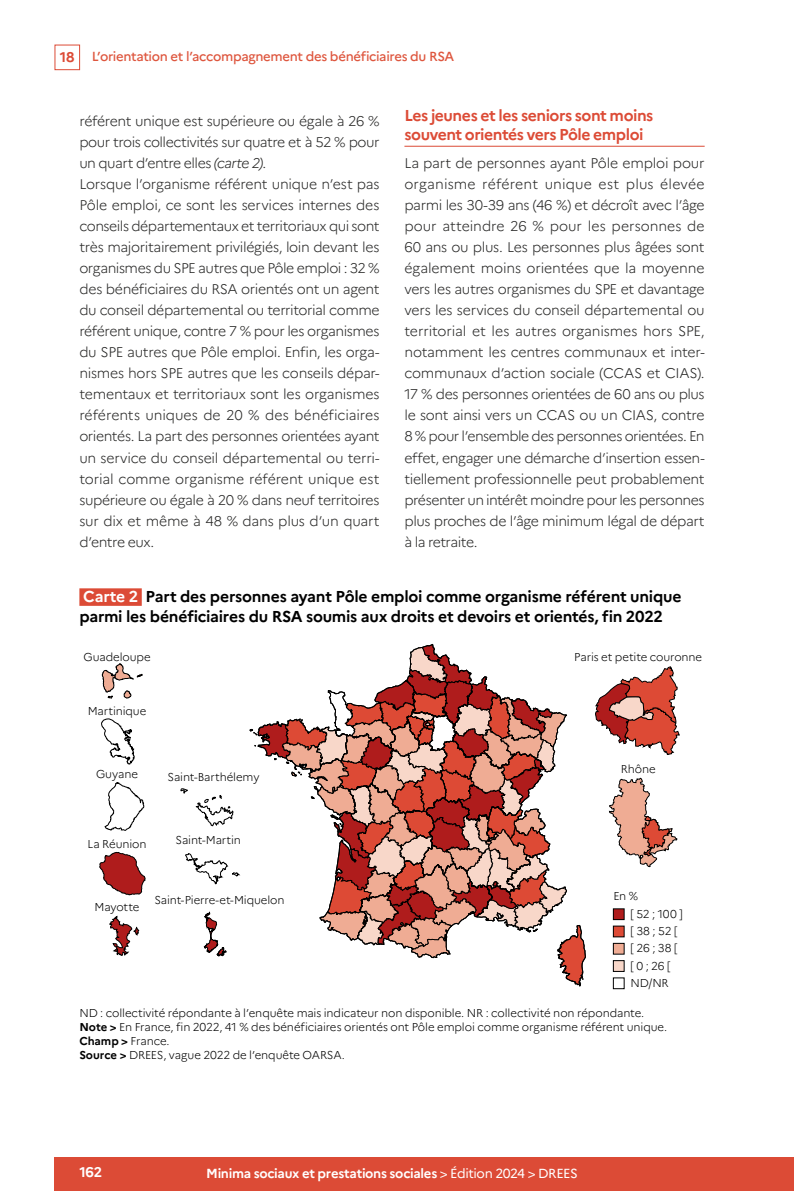
<style>
.page{position:relative;width:794px;height:1191px;background:#fff}
.page>*{position:absolute;margin:0;border:0;box-sizing:border-box;transform-origin:0 0}
.ILL_titre{font:700 15.75px/19.2px "Marianne";letter-spacing:-.015em;color:#000}
.Titre_2__Inter{font:700 15.75px/19.2px "Marianne";letter-spacing:-.03em;color:#dc4b36}
.Texte{font:300 14px/21px "Marianne";letter-spacing:-.035em;color:#272726;text-align:justify}
.t1{font:700 14px "Marianne";color:#fff}
.t2{font:500 13.12px "Marianne";letter-spacing:-.025em;color:#de563e}
.t3{font:700 13.12px "Marianne";letter-spacing:-.025em;color:#fff}
.ILL_notes_diverses{font:300 11.38px/17.5px "Marianne";letter-spacing:-.01em;color:#000}
.ILL_notes_champ_lecture_sources{font:300 11.38px "Marianne";letter-spacing:-.01em;color:#000}
.s1{font-weight:700;font-size:14px;color:#dc4b36}
.s2{font-style:italic}
.s3{color:#fff}
.s4{font-weight:700}
.s5{font-weight:400}
</style>
<div class="page">
<div style="left:55px;top:45px;width:25px;height:25px;border:1px solid #dc4b36"></div>
<div style="left:55px;top:1157px;width:739px;height:34px;background:#dc4b36"></div>
<hr style="left:404px;top:146px;width:300px;height:1px;background:#dc4b36">
<div style="left:79px;top:588px;width:63px;height:18px;background:#dc4b36"></div>
<svg style="left:102px;top:663px;width:40px;height:36px"></svg>
<svg style="left:101px;top:718px;width:33px;height:46px"></svg>
<svg style="left:105px;top:782px;width:39px;height:48px"></svg>
<svg style="left:100px;top:852px;width:45px;height:43px"></svg>
<svg style="left:109px;top:916px;width:30px;height:39px"></svg>
<svg style="left:249px;top:643px;width:337px;height:344px"></svg>
<svg style="left:595px;top:666px;width:84px;height:89px"></svg>
<svg style="left:609px;top:778px;width:68px;height:89px"></svg>
<svg style="left:185px;top:853px;width:54px;height:31px"></svg>
<svg style="left:180px;top:788px;width:8px;height:5px"></svg>
<svg style="left:196px;top:795px;width:37px;height:31px"></svg>
<svg style="left:205px;top:912px;width:22px;height:44px"></svg>
<div style="left:613px;top:908px;width:11px;height:11px;background:#af1c1c"></div>
<div style="left:613px;top:926px;width:11px;height:11px;background:#dd4a35"></div>
<div style="left:613px;top:926px;width:11px;height:11px;border:1px solid #000"></div>
<div style="left:613px;top:943px;width:11px;height:11px;background:#efac94"></div>
<div style="left:613px;top:943px;width:11px;height:11px;border:1px solid #000"></div>
<div style="left:613px;top:960px;width:11px;height:11px;background:#f8d7c9"></div>
<div style="left:613px;top:960px;width:11px;height:11px;border:1px solid #000"></div>
<p class="t2" style="left:60px;top:49px;width:396px"><span class="s1">18</span> L’orientation et l’accompagnement des bénéficiaires du RSA</p>
<p class="Texte" style="left:79px;top:111px;width:302px">référent unique est supérieure ou égale à 26 % pour trois collectivités sur quatre et à 52 % pour un quart d’entre elles <span class="s2">(carte 2)</span>.</p>
<p class="Texte" style="left:79px;top:174px;width:302px">Lorsque l’organisme référent unique n’est pas Pôle emploi, ce sont les services internes des conseils départementaux et territoriaux qui sont très majoritairement privilégiés, loin devant les organismes du SPE autres que Pôle emploi : 32 % des bénéficiaires du RSA orientés ont un agent du conseil départemental ou territorial comme référent unique, contre 7 % pour les organismes du SPE autres que Pôle emploi. Enfin, les orga&shy;nismes hors SPE autres que les conseils dépar&shy;tementaux et territoriaux sont les organismes référents uniques de 20 % des bénéficiaires orientés. La part des personnes orientées ayant un service du conseil départemental ou terri&shy;torial comme organisme référent unique est supérieure ou égale à 20 % dans neuf territoires sur dix et même à 48 % dans plus d’un quart d’entre eux.</p>
<p class="Titre_2__Inter" style="left:404px;top:106px;width:250px">Les jeunes et les seniors sont moins souvent orientés vers Pôle emploi</p>
<p class="Texte" style="left:404px;top:153px;width:302px">La part de personnes ayant Pôle emploi pour organisme référent unique est plus élevée parmi les 30-39 ans (46 %) et décroît avec l’âge pour atteindre 26 % pour les personnes de 60 ans ou plus. Les personnes plus âgées sont également moins orientées que la moyenne vers les autres organismes du SPE et davantage vers les services du conseil départemental ou territorial et les autres organismes hors SPE, notamment les centres communaux et inter&shy;communaux d’action sociale (CCAS et CIAS).<br>17 % des personnes orientées de 60 ans ou plus le sont ainsi vers un CCAS ou un CIAS, contre 8 % pour l’ensemble des personnes orientées. En effet, engager une démarche d’insertion essen&shy;tiellement professionnelle peut probablement présenter un intérêt moindre pour les personnes plus proches de l’âge minimum légal de départ à la retraite.</p>
<p class="ILL_titre" style="left:79px;top:587px;width:603px"><span class="s3">Carte 2</span> Part des personnes ayant Pôle emploi comme organisme référent unique parmi les bénéficiaires du RSA soumis aux droits et devoirs et orientés, fin 2022</p>
<p class="ILL_notes_diverses" style="left:83px;top:647px;width:69px">Guadeloupe</p>
<p class="ILL_notes_diverses" style="left:574px;top:647px;width:129px">Paris et petite couronne</p>
<p class="ILL_notes_diverses" style="left:88px;top:702px;width:60px">Martinique</p>
<p class="ILL_notes_diverses" style="left:96px;top:765px;width:44px">Guyane</p>
<p class="ILL_notes_diverses" style="left:88px;top:835px;width:60px">La Réunion</p>
<p class="ILL_notes_diverses" style="left:168px;top:768px;width:93px">Saint-Barthélemy</p>
<p class="ILL_notes_diverses" style="left:176px;top:831px;width:67px">Saint-Martin</p>
<p class="ILL_notes_diverses" style="left:620px;top:759px;width:37px">Rhône</p>
<p class="ILL_notes_diverses" style="left:154px;top:891px;width:132px">Saint-Pierre-et-Miquelon</p>
<p class="ILL_notes_diverses" style="left:630px;top:887px;width:54px;text-indent:-17px">En %<br>[ 52 ; 100 ] [ 38 ; 52 [ [ 26 ; 38 [ [ 0 ; 26 [<br>ND/NR</p>
<p class="ILL_notes_diverses" style="left:79px;top:1003px;width:566px">ND : collectivité répondante à l’enquête mais indicateur non disponible. NR : collectivité non répondante.</p>
<p class="ILL_notes_champ_lecture_sources" style="left:79px;top:1019px;width:589px"><span class="s4">Note &gt;</span> En France, fin 2022, 41 % des bénéficiaires orientés ont Pôle emploi comme organisme référent unique.</p>
<p class="ILL_notes_champ_lecture_sources" style="left:79px;top:1033px;width:92px"><span class="s4">Champ &gt;</span> France.</p>
<p class="ILL_notes_champ_lecture_sources" style="left:79px;top:1047px;width:267px"><span class="s4">Source &gt;</span> DREES, vague 2022 de l’enquête OARSA.</p>
<p class="ILL_notes_diverses" style="left:95px;top:898px;width:46px">Mayotte</p>
<p class="t1" style="left:79px;top:1163px;width:24px">162</p>
<p class="t3" style="left:206px;top:1165px;width:373px">Minima sociaux et prestations sociales <span class="s5">&gt; Édition 2024 &gt; DREES</span></p>
</div>
